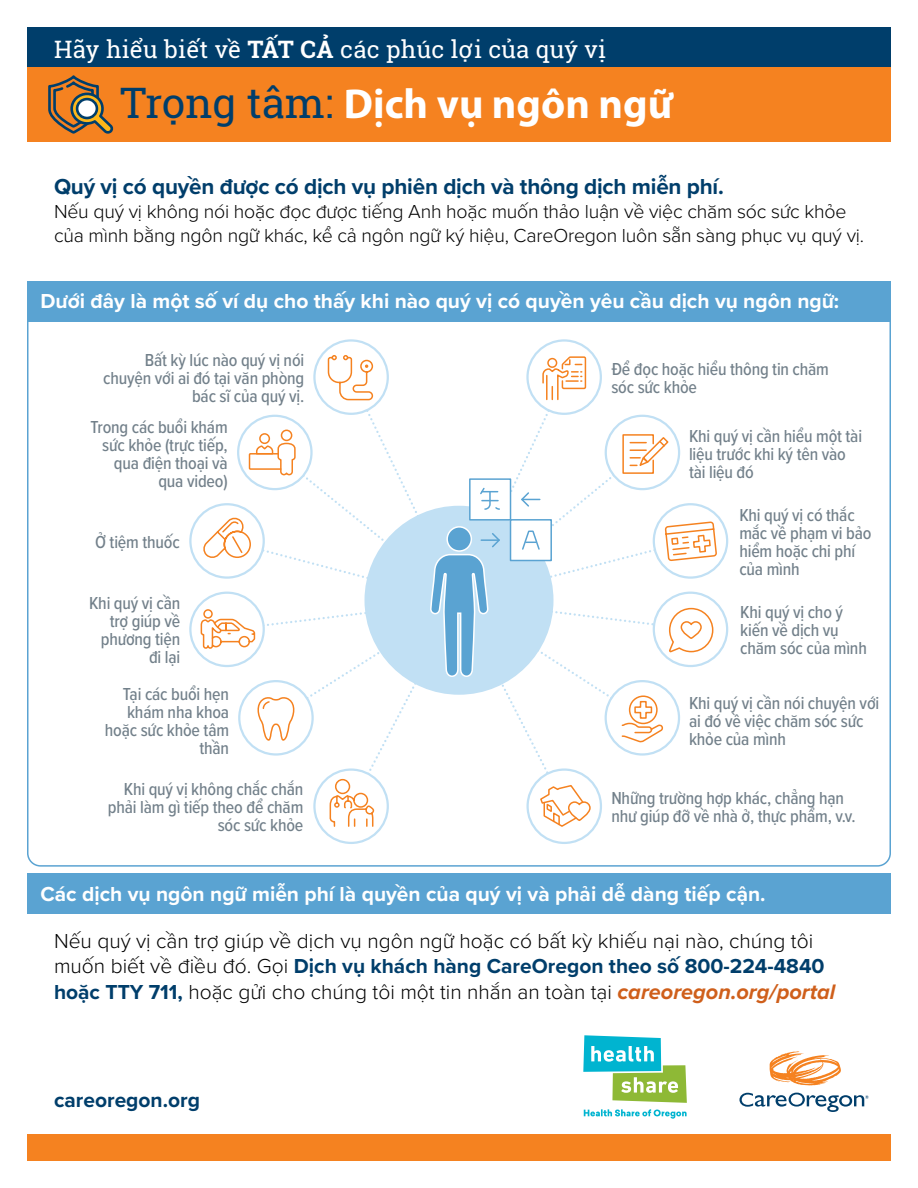
<style>
.page{position:relative;width:918px;height:1188px;background:#fff}
.page>*{position:absolute;margin:0;border:0;box-sizing:border-box;transform-origin:0 0}
.t1{font:700 42px "Myriad Pro";color:#fff}
.t2{font:24px "Roboto Slab";letter-spacing:.01em;color:#fff}
.t3{font:700 22.5px "Proxima Nova";letter-spacing:-.01em;color:#003e6b}
.t4{font:300 21px/25.5px "Proxima Nova";color:#000}
.t5{font:700 21px "Proxima Nova";color:#fff}
.t6{font:700 21px "Proxima Nova";color:#003e6b}
.t7{font:300 19.5px/24px "Proxima Nova";letter-spacing:-.01em;color:#000}
.t8{font:500 18px/18px "Proxima Nova Cond";letter-spacing:-.01em;color:#72808a}
.s1{font-weight:700}
.s2{font-family:"Roboto Slab";font-weight:400;color:#003e6b}
.s3{font-weight:700;color:#003e6b}
.s4{font-weight:700;font-style:italic;font-size:21.75px;color:#cf5f1b}
</style>
<div class="page">
<div style="left:27px;top:27px;width:864px;height:41px;background:#003e6b"></div>
<div style="left:27px;top:68px;width:864px;height:74px;background:#f58220"></div>
<div style="left:27px;top:1134px;width:864px;height:27px;background:#f58220"></div>
<div style="left:27px;top:873px;width:864px;height:41px;background:#5aa3d2"></div>
<svg style="left:48px;top:75px;width:66px;height:59px"></svg>
<div style="left:77px;top:99px;width:20px;height:19px;background:#fff;border-radius:50%"></div>
<div style="left:76px;top:98px;width:22px;height:21px;border:3px solid #003e6b;border-radius:50%"></div>
<svg style="left:770px;top:1051px;width:71px;height:35px"></svg>
<svg style="left:739px;top:1093px;width:130px;height:19px"></svg>
<svg style="left:584px;top:1109px;width:103px;height:10px"></svg>
<svg style="left:583px;top:1035px;width:104px;height:68px"></svg>
<div style="left:27px;top:281px;width:864px;height:40px;background:#5aa3d2"></div>
<svg style="left:190px;top:593px;width:74px;height:73px"></svg>
<svg style="left:190px;top:504px;width:74px;height:74px"></svg>
<svg style="left:654px;top:504px;width:73px;height:74px"></svg>
<svg style="left:654px;top:593px;width:73px;height:73px"></svg>
<svg style="left:200px;top:343px;width:518px;height:485px"></svg>
<h2 class="t2" style="left:54px;top:33px;width:554px">Hãy hiểu biết về <span class="s1">TẤT CẢ</span> các phúc lợi của quý vị</h2>
<h1 class="t1" style="left:120px;top:77px;width:553px"><span class="s2">Trọng tâm:</span> Dịch vụ ngôn ngữ</h1>
<p class="t3" style="left:54px;top:169px;width:671px">Quý vị có quyền được có dịch vụ phiên dịch và thông dịch miễn phí.</p>
<p class="t7" style="left:54px;top:198px;width:812px">Nếu quý vị không nói hoặc đọc được tiếng Anh hoặc muốn thảo luận về việc chăm sóc sức khỏe của mình bằng ngôn ngữ khác, kể cả ngôn ngữ ký hiệu, CareOregon luôn sẵn sàng phục vụ quý vị.</p>
<p class="t5" style="left:40px;top:286px;width:800px">Dưới đây là một số ví dụ cho thấy khi nào quý vị có quyền yêu cầu dịch vụ ngôn ngữ:</p>
<p class="t8" style="left:103px;top:351px;width:203px;text-align:right">Bất kỳ lúc nào quý vị nói chuyện với ai đó tại văn phòng bác sĩ của quý vị.</p>
<p class="t8" style="left:91px;top:417px;width:139px;text-align:right">Trong các buổi khám sức khỏe (trực tiếp, qua điện thoại và qua video)</p>
<p class="t8" style="left:95px;top:532px;width:86px">Ở tiệm thuốc</p>
<p class="t8" style="left:89px;top:594px;width:93px;text-align:right">Khi quý vị cần trợ giúp về phương tiện đi lại</p>
<p class="t8" style="left:105px;top:684px;width:126px;text-align:right">Tại các buổi hẹn khám nha khoa hoặc sức khỏe tâm thần</p>
<p class="t8" style="left:108px;top:780px;width:197px;text-align:right">Khi quý vị không chắc chắn phải làm gì tiếp theo để chăm sóc sức khỏe</p>
<p class="t8" style="left:611px;top:360px;width:219px">Để đọc hoặc hiểu thông tin chăm sóc sức khỏe</p>
<p class="t8" style="left:689px;top:426px;width:175px">Khi quý vị cần hiểu một tài liệu trước khi ký tên vào tài liệu đó</p>
<p class="t8" style="left:739px;top:505px;width:134px">Khi quý vị có thắc mắc về phạm vi bảo hiểm hoặc chi phí của mình</p>
<p class="t8" style="left:740px;top:603px;width:128px">Khi quý vị cho ý kiến về dịch vụ chăm sóc của mình</p>
<p class="t8" style="left:689px;top:693px;width:192px">Khi quý vị cần nói chuyện với ai đó về việc chăm sóc sức khỏe của mình</p>
<p class="t8" style="left:611px;top:789px;width:246px">Những trường hợp khác, chẳng hạn như giúp đỡ về nhà ở, thực phẩm, v.v.</p>
<p class="t5" style="left:40px;top:878px;width:727px">Các dịch vụ ngôn ngữ miễn phí là quyền của quý vị và phải dễ dàng tiếp cận.</p>
<p class="t4" style="left:54px;top:927px;width:783px">Nếu quý vị cần trợ giúp về dịch vụ ngôn ngữ hoặc có bất kỳ khiếu nại nào, chúng tôi muốn biết về điều đó. Gọi <span class="s3">Dịch vụ khách hàng CareOregon theo số 800-224-4840 hoặc TTY 711,</span> hoặc gửi cho chúng tôi một tin nhắn an toàn tại <span class="s4">careoregon.org/portal</span></p>
<p class="t6" style="left:54px;top:1084px;width:147px">careoregon.org</p>
</div>
